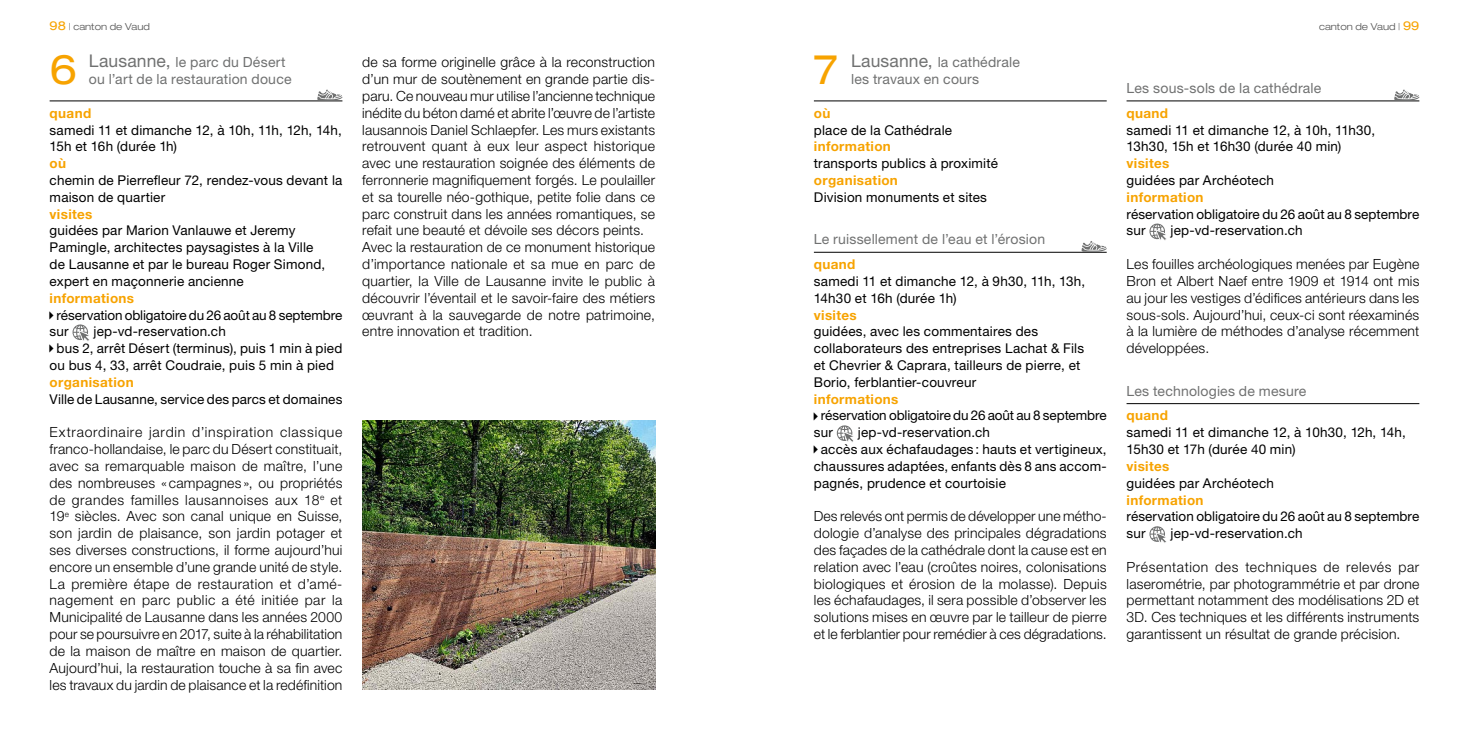
<style>
.page{position:relative;width:1469px;height:735px;background:#fff}
.page>*{position:absolute;margin:0;border:0;box-sizing:border-box;transform-origin:0 0}
.t1{font:expanded 40.95px "Helvetica Neue LT Std";color:#f7a300}
.t2{font:300 14px/16.8px "Helvetica Neue LT Std";letter-spacing:.015em;color:#000;text-align:justify}
.t3{font:14px/16.8px "Helvetica Neue LT Std";letter-spacing:.015em;color:#707171}
.t4{font:13.47px/16.8px "Helvetica Neue LT Std";letter-spacing:.015em;color:#000}
.t5{font:700 13.47px "Helvetica Neue LT Std";letter-spacing:.025em;color:#f7a300}
.t6{font:13.47px/16.8px "Helvetica Neue LT Std";letter-spacing:-.01em;color:#000}
.t7{font:300 expanded 9.62px "Helvetica Neue LT Std";color:#515151}
.s1{font-weight:400;font-size:12.25px;color:#f7a300}
.s2{font-size:17.5px}
</style>
<div class="page">
<hr style="left:50px;top:101px;width:292px;height:1px;background:#000">
<svg style="left:317px;top:89px;width:25px;height:11px"></svg>
<svg style="left:72px;top:324px;width:17px;height:17px"></svg>
<hr style="left:814px;top:101px;width:292px;height:1px;background:#000">
<hr style="left:814px;top:252px;width:292px;height:1px;background:#000">
<svg style="left:1081px;top:241px;width:25px;height:10px"></svg>
<svg style="left:836px;top:425px;width:18px;height:17px"></svg>
<hr style="left:1126px;top:101px;width:293px;height:1px;background:#000">
<hr style="left:1126px;top:403px;width:293px;height:1px;background:#000">
<svg style="left:1394px;top:89px;width:25px;height:11px"></svg>
<svg style="left:1149px;top:223px;width:17px;height:17px"></svg>
<svg style="left:1149px;top:526px;width:17px;height:17px"></svg>
<img style="left:362px;top:420px;width:293px;height:269px">
<p class="t7" style="left:50px;top:20px;width:102px"><span class="s1">98</span> | canton de Vaud</p>
<p class="t7" style="left:1319px;top:20px;width:102px">canton de Vaud | <span class="s1">99</span></p>
<h1 class="t1" style="left:50px;top:45px;width:29px">6</h1>
<p class="t3" style="left:89px;top:54px;width:204px"><span class="s2">Lausanne,</span> le parc du Désert ou l’art de la restauration douce</p>
<p class="t5" style="left:50px;top:104px;width:43px">quand</p>
<p class="t4" style="left:50px;top:121px;width:294px">samedi 11 et dimanche 12, à 10h, 11h, 12h, 14h,<br>15h et 16h (durée 1h)</p>
<p class="t5" style="left:50px;top:155px;width:18px">où</p>
<p class="t4" style="left:50px;top:171px;width:294px">chemin de Pierrefleur 72, rendez-vous devant la maison de quartier</p>
<p class="t5" style="left:50px;top:205px;width:44px">visites</p>
<p class="t4" style="left:50px;top:222px;width:277px">guidées par Marion Vanlauwe et Jeremy Pamingle, architectes paysagistes à la Ville de Lausanne et par le bureau Roger Simond, expert en maçonnerie ancienne</p>
<p class="t5" style="left:50px;top:289px;width:86px">informations</p>
<p class="t6" style="left:50px;top:306px;width:294px;text-indent:7px">réservation obligatoire du 26 août au 8 septembre sur</p>
<h1 class="t1" style="left:814px;top:45px;width:26px">7</h1>
<p class="t3" style="left:851px;top:54px;width:170px"><span class="s2">Lausanne,</span> la cathédrale les travaux en cours</p>
<p class="t5" style="left:814px;top:104px;width:18px">où</p>
<p class="t4" style="left:814px;top:121px;width:140px">place de la Cathédrale</p>
<p class="t5" style="left:814px;top:138px;width:78px">information</p>
<p class="t4" style="left:814px;top:155px;width:185px">transports publics à proximité</p>
<p class="t5" style="left:814px;top:172px;width:86px">organisation</p>
<p class="t4" style="left:814px;top:188px;width:175px">Division monuments et sites</p>
<p class="t3" style="left:814px;top:230px;width:233px">Le ruissellement de l’eau et l’érosion</p>
<p class="t5" style="left:814px;top:256px;width:43px">quand</p>
<p class="t4" style="left:814px;top:272px;width:273px">samedi 11 et dimanche 12, à 9h30, 11h, 13h,<br>14h30 et 16h (durée 1h)</p>
<p class="t5" style="left:814px;top:306px;width:44px">visites</p>
<p class="t4" style="left:814px;top:323px;width:272px">guidées, avec les commentaires des collaborateurs des entreprises Lachat &amp; Fils et Chevrier &amp; Caprara, tailleurs de pierre, et Borio, ferblantier-couvreur</p>
<p class="t5" style="left:814px;top:390px;width:86px">informations</p>
<p class="t6" style="left:814px;top:407px;width:294px;text-indent:7px">réservation obligatoire du 26 août au 8 septembre sur</p>
<p class="t2" style="left:362px;top:54px;width:294px;text-align:left">de sa forme originelle grâce à la reconstruction d’un mur de soutènement en grande partie dis&shy;paru. Ce nouveau mur utilise l’ancienne technique inédite du béton damé et abrite l’œuvre de l’artiste lausannois Daniel Schlaepfer. Les murs existants retrouvent quant à eux leur aspect historique avec une restauration soignée des éléments de ferronnerie magnifiquement forgés. Le poulailler et sa tourelle néo-gothique, petite folie dans ce parc construit dans les années romantiques, se refait une beauté et dévoile ses décors peints.<br>Avec la restauration de ce monument historique d’importance nationale et sa mue en parc de quartier, la Ville de Lausanne invite le public à découvrir l’éventail et le savoir-faire des métiers œuvrant à la sauvegarde de notre patrimoine, entre innovation et tradition.</p>
<p class="t3" style="left:1126px;top:79px;width:196px">Les sous-sols de la cathédrale</p>
<p class="t5" style="left:1126px;top:104px;width:43px">quand</p>
<p class="t4" style="left:1126px;top:121px;width:250px">samedi 11 et dimanche 12, à 10h, 11h30,<br>13h30, 15h et 16h30 (durée 40 min)</p>
<p class="t5" style="left:1126px;top:155px;width:44px">visites</p>
<p class="t4" style="left:1126px;top:171px;width:149px">guidées par Archéotech</p>
<p class="t5" style="left:1126px;top:188px;width:78px">information</p>
<p class="t4" style="left:1126px;top:205px;width:294px">réservation obligatoire du 26 août au 8 septembre sur</p>
<p class="t4" style="left:1170px;top:222px;width:134px">jep-vd-reservation.ch</p>
<p class="t2" style="left:1126px;top:255px;width:294px">Les fouilles archéologiques menées par Eugène Bron et Albert Naef entre 1909 et 1914 ont mis au jour les vestiges d’édifices antérieurs dans les sous-sols. Aujourd’hui, ceux-ci sont réexaminés à la lumière de méthodes d’analyse récemment développées.</p>
<p class="t3" style="left:1126px;top:382px;width:181px">Les technologies de mesure</p>
<p class="t5" style="left:1126px;top:407px;width:43px">quand</p>
<p class="t4" style="left:1126px;top:423px;width:281px">samedi 11 et dimanche 12, à 10h30, 12h, 14h,<br>15h30 et 17h (durée 40 min)</p>
<p class="t5" style="left:1126px;top:457px;width:44px">visites</p>
<p class="t4" style="left:1126px;top:474px;width:149px">guidées par Archéotech</p>
<p class="t5" style="left:1126px;top:491px;width:78px">information</p>
<p class="t4" style="left:1126px;top:507px;width:294px">réservation obligatoire du 26 août au 8 septembre sur</p>
<p class="t4" style="left:94px;top:323px;width:134px">jep-vd-reservation.ch</p>
<p class="t4" style="left:57px;top:339px;width:287px">bus 2, arrêt Désert (terminus), puis 1 min à pied</p>
<p class="t4" style="left:50px;top:356px;width:286px">ou bus 4, 33, arrêt Coudraie, puis 5 min à pied</p>
<p class="t5" style="left:50px;top:373px;width:86px">organisation</p>
<p class="t4" style="left:50px;top:390px;width:294px">Ville de Lausanne, service des parcs et domaines</p>
<p class="t2" style="left:50px;top:423px;width:294px">Extraordinaire jardin d’inspiration classique franco-hollandaise, le parc du Désert constituait, avec sa remarquable maison de maître, l’une des nombreuses «campagnes », ou propriétés de grandes familles lausannoises aux 18<sup>e</sup> et 19<sup>e</sup> siècles. Avec son canal unique en Suisse, son jardin de plaisance, son jardin potager et ses diverses constructions, il forme aujourd’hui encore un ensemble d’une grande unité de style.<br>La première étape de restauration et d’amé&shy;nagement en parc public a été initiée par la Municipalité de Lausanne dans les années 2000 pour se poursuivre en 2017, suite à la réhabilitation de la maison de maître en maison de quartier.<br>Aujourd’hui, la restauration touche à sa fin avec les travaux du jardin de plaisance et la redéfinition</p>
<p class="t4" style="left:858px;top:423px;width:134px">jep-vd-reservation.ch</p>
<p class="t4" style="left:821px;top:440px;width:287px">accès aux échafaudages: hauts et vertigineux,</p>
<p class="t4" style="left:814px;top:457px;width:294px">chaussures adaptées, enfants dès 8 ans accom-</p>
<p class="t4" style="left:814px;top:474px;width:193px">pagnés, prudence et courtoisie</p>
<p class="t2" style="left:814px;top:507px;width:294px">Des relevés ont permis de développer une métho&shy;dologie d’analyse des principales dégradations des façades de la cathédrale dont la cause est en relation avec l’eau (croûtes noires, colonisations biologiques et érosion de la molasse). Depuis les échafaudages, il sera possible d’observer les solutions mises en œuvre par le tailleur de pierre et le ferblantier pour remédier à ces dégradations.</p>
<p class="t4" style="left:1170px;top:524px;width:134px">jep-vd-reservation.ch</p>
<p class="t2" style="left:1126px;top:558px;width:294px">Présentation des techniques de relevés par laserométrie, par photogrammétrie et par drone permettant notamment des modélisations 2D et 3D. Ces techniques et les différents instruments garantissent un résultat de grande précision.</p>
</div>
